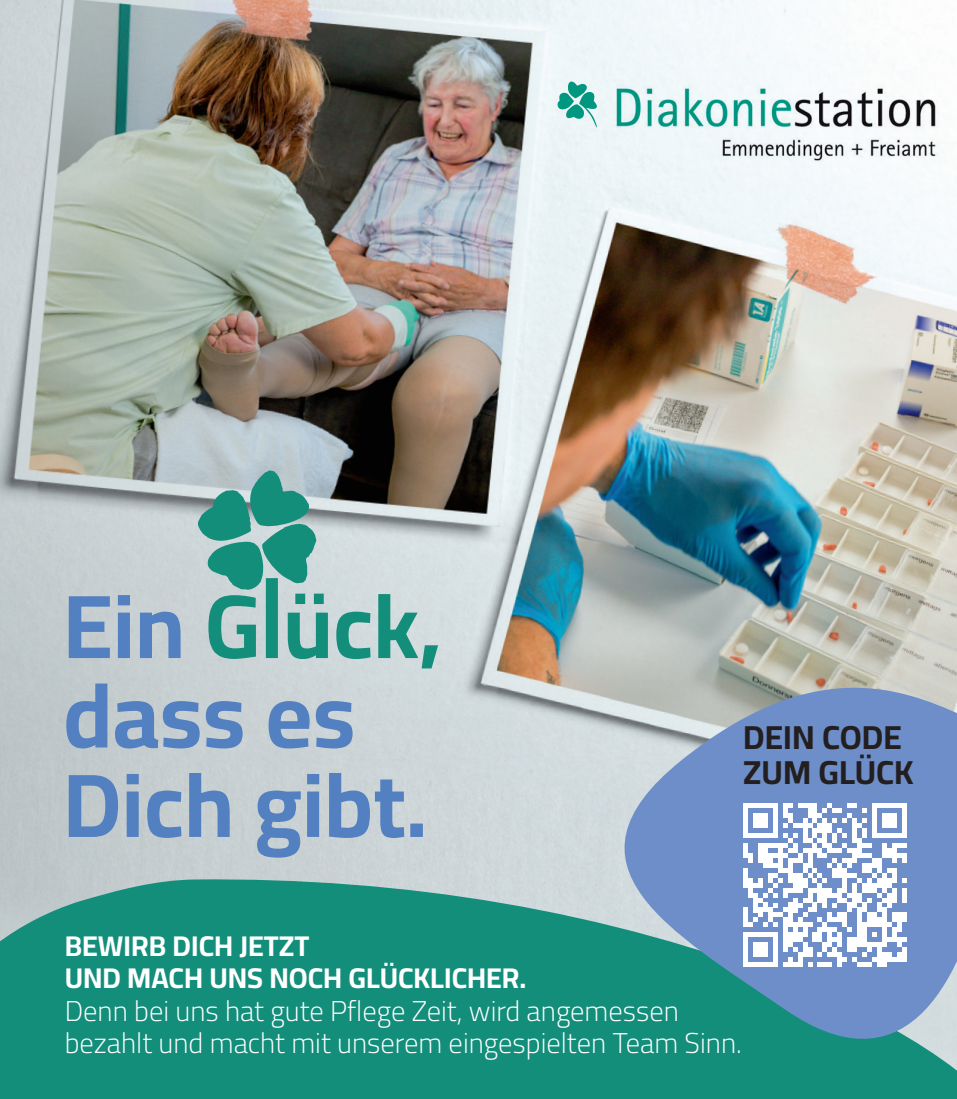
<style>
.page{position:relative;width:957px;height:1099px;background:#fff}
.page>*{position:absolute;margin:0;border:0;box-sizing:border-box;transform-origin:0 0}
.t1{font:700 33.25px/35px "Cairo";color:#231f20}
.t2{font:300 28.5px/32.5px "Cairo";color:#fff}
.t3{font:700 28.5px/32.5px "Cairo";color:#fff}
</style>
<div class="page">
<img style="left:0;top:0;width:957px;height:877px">
<svg style="left:0;top:877px;width:957px;height:221px;background:#1f9280"></svg>
<svg style="left:551px;top:656px;width:406px;height:432px;background:#6fa0b2"></svg>
<svg style="left:743px;top:803px;width:163px;height:163px"></svg>
<svg style="left:69px;top:773px;width:354px;height:84px;background:#9fb4cc"></svg>
<svg style="left:66px;top:683px;width:286px;height:65px;background:#98afcb"></svg>
<svg style="left:69px;top:595px;width:112px;height:63px;background:#8da7c9"></svg>
<svg style="left:198px;top:470px;width:240px;height:198px;background:#87b2ad"></svg>
<img style="left:614px;top:80px;width:327px;height:81px">
<svg style="left:557px;top:82px;width:40px;height:46px;background:#83cbc2"></svg>
<p class="t1" style="left:743px;top:720px;width:172px">DEIN CODE<br>ZUM GLÜCK</p>
<p class="t3" style="left:65px;top:930px;width:463px">BEWIRB DICH JETZT<br>UND MACH UNS NOCH GLÜCKLICHER.</p>
<p class="t2" style="left:65px;top:995px;width:678px">Denn bei uns hat gute Pflege Zeit, wird angemessen bezahlt und macht mit unserem eingespielten Team Sinn.</p>
</div>
